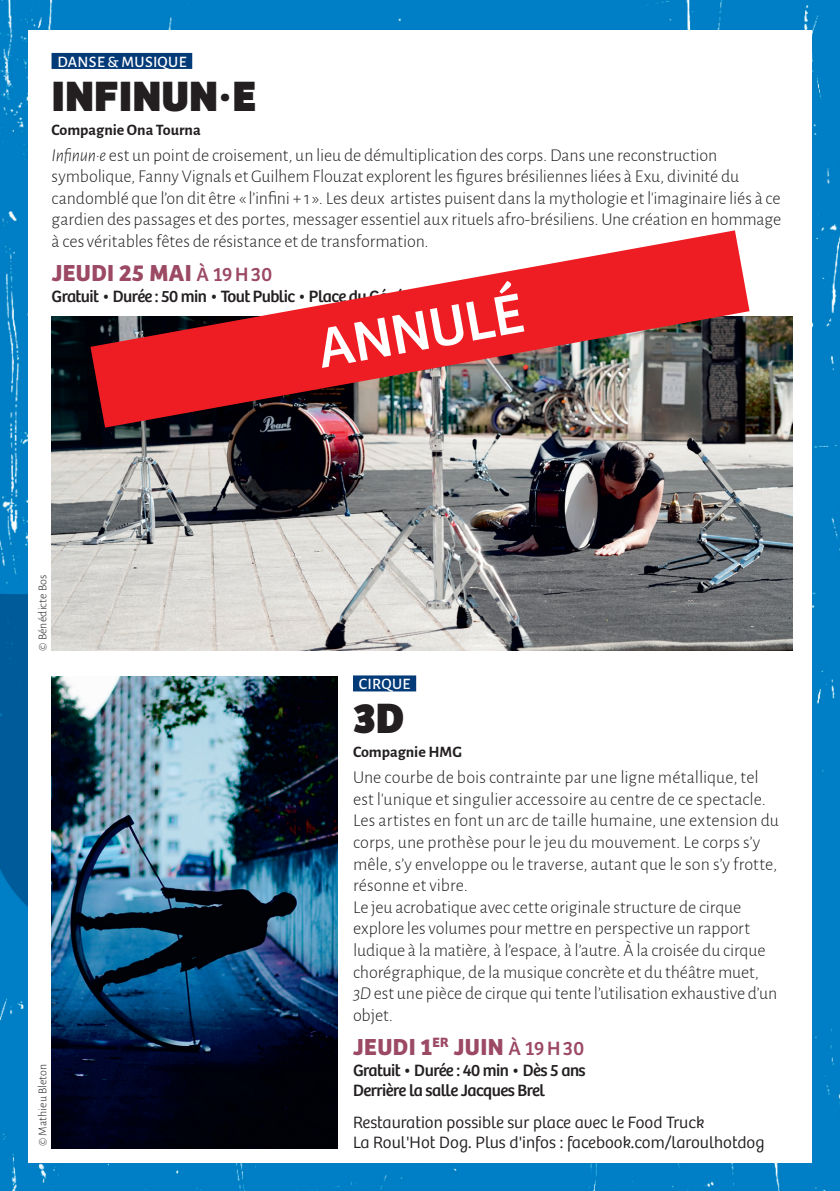
<style>
.page{position:relative;width:840px;height:1191px;background:#fff}
.page>*{position:absolute;margin:0;border:0;box-sizing:border-box;transform-origin:0 0}
.t1{font:58px "Bree";color:#fff}
.t2{font:800 44px "Bree";color:#231f20}
.t3{font:700 24px "Bree";letter-spacing:.02em;color:#9c4964}
.t4{font:300 18px/21.6px "Alegreya Sans";color:#231f20}
.t5{font:17px/20.4px "Bree";letter-spacing:-.03em;color:#231f20}
.t6{font:300 17px/20.4px "Bree";color:#231f20}
.t7{font:700 16px "Alegreya Sans";color:#231f20}
.t8{font:500 16px "Alegreya Sans";letter-spacing:.02em;color:#fff}
.t9{font:300 12px "Alegreya Sans";letter-spacing:.01em;color:#231f20}
.s1{font-style:italic}
.s2{font-weight:400;font-size:20px}
</style>
<div class="page">
<img style="left:0;top:0;width:839px;height:1191px">
<div style="left:28px;top:30px;width:783px;height:1132px;background:#fff"></div>
<div style="left:353px;top:675px;width:63px;height:16px;background:#033a78"></div>
<img style="left:52px;top:676px;width:285px;height:472px">
<div style="left:51px;top:53px;width:141px;height:16px;background:#033a78"></div>
<img style="left:52px;top:316px;width:739px;height:334px">
<img style="left:90px;top:230px;width:659px;height:197px">
<p class="t8" style="left:57px;top:50px;width:131px">DANSE &amp; MUSIQUE</p>
<h2 class="t2" style="left:51px;top:69px;width:206px">INFINUN·E</h2>
<p class="t7" style="left:51px;top:118px;width:151px">Compagnie Ona Tourna</p>
<p class="t4" style="left:51px;top:143px;width:730px"><span class="s1">Infinun·e</span> est un point de croisement, un lieu de démultiplication des corps. Dans une reconstruction symbolique, Fanny Vignals et Guilhem Flouzat explorent les figures brésiliennes liées à Exu, divinité du candomblé que l’on dit être « l’infini + 1 ». Les deux artistes puisent dans la mythologie et l'imaginaire liés à ce gardien des passages et des portes, messager essentiel aux rituels afro-brésiliens. Une création en hommage à ces véritables fêtes de résistance et de transformation.</p>
<h3 class="t3" style="left:52px;top:254px;width:222px">JEUDI 25 MAI <span class="s2">À 19H30</span></h3>
<p class="t5" style="left:51px;top:286px;width:421px">Gratuit • Durée : 50 min • Tout Public • Place du Général Leclerc</p>
<h1 class="t1" style="left:312px;top:315px;width:209px;rotate:-10deg">ANNULÉ</h1>
<p class="t9" style="left:35px;top:650px;width:77px;rotate:-90deg">© Bénédicte Bos</p>
<p class="t9" style="left:35px;top:1145px;width:83px;rotate:-90deg">© Mathieu Bleton</p>
<p class="t8" style="left:358px;top:672px;width:53px">CIRQUE</p>
<h2 class="t2" style="left:353px;top:691px;width:53px">3D</h2>
<p class="t7" style="left:353px;top:740px;width:110px">Compagnie HMG</p>
<p class="t4" style="left:353px;top:766px;width:427px">Une courbe de bois contrainte par une ligne métallique, tel est l'unique et singulier accessoire au centre de ce spectacle.<br>Les artistes en font un arc de taille humaine, une extension du corps, une prothèse pour le jeu du mouvement. Le corps s’y mêle, s’y enveloppe ou le traverse, autant que le son s’y frotte, résonne et vibre.<br>Le jeu acrobatique avec cette originale structure de cirque explore les volumes pour mettre en perspective un rapport ludique à la matière, à l’espace, à l’autre. À la croisée du cirque chorégraphique, de la musique concrète et du théâtre muet, <span class="s1">3D</span> est une pièce de cirque qui tente l’utilisation exhaustive d’un objet.</p>
<h3 class="t3" style="left:353px;top:1028px;width:232px">JEUDI 1<sup>ER</sup> JUIN <span class="s2">À 19H30</span></h3>
<p class="t5" style="left:353px;top:1059px;width:234px">Gratuit • Durée : 40 min • Dès 5 ans<br>Derrière la salle Jacques Brel</p>
<p class="t6" style="left:353px;top:1112px;width:413px">Restauration possible sur place avec le Food Truck<br>La Roul'Hot Dog. Plus d'infos : facebook.com/laroulhotdog</p>
</div>
